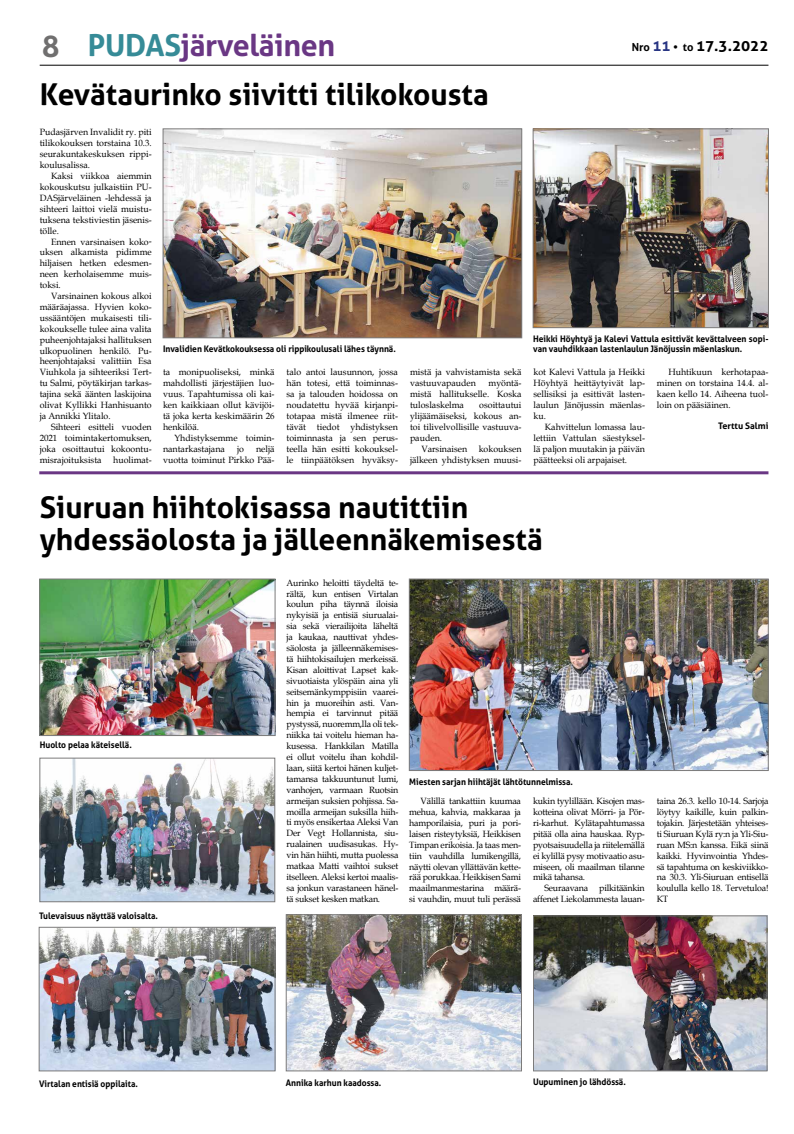
<style>
.page{position:relative;width:794px;height:1134px;background:#fff}
.page>*{position:absolute;margin:0;border:0;box-sizing:border-box;transform-origin:0 0}
.t1{font:700 30.3px "Aller";letter-spacing:-.01em;color:#6a3784}
.t2{font:700 30px/32px "Aller";color:#000}
.t3{font:700 15.2px "Aller";color:#000}
.t4{font:9.1px/10.9px "Book Antiqua";color:#000;text-align:justify}
.t5{font:9.1px/10.9px "Book Antiqua";letter-spacing:-.02em;color:#000;text-align:right}
.t6{font:700 9px/10px "Aller";color:#000;scale:.94 1}
.t7{font:700 9px "Aller";color:#000}
.s1{font-size:30px;color:#706f6f}
.s2{color:#368b97}
.s3{font-size:11.1px}
.s4{color:#283583}
</style>
<div class="page">
<hr style="left:40px;top:65px;width:728px;height:1px;background:#000">
<img style="left:165px;top:131px;width:355px;height:205px">
<div style="left:163px;top:129px;width:359px;height:209px;border:1px solid #7c7b7b"></div>
<img style="left:535px;top:131px;width:231px;height:195px">
<div style="left:533px;top:129px;width:235px;height:199px;border:1px solid #7c7b7b"></div>
<hr style="left:39px;top:471px;width:729px;height:3px;background:#6a3784">
<img style="left:288px;top:916px;width:232px;height:153px">
<div style="left:286px;top:914px;width:236px;height:157px;border:1px solid #7c7b7b"></div>
<img style="left:41px;top:581px;width:232px;height:153px">
<div style="left:39px;top:579px;width:236px;height:157px;border:1px solid #7c7b7b"></div>
<img style="left:411px;top:581px;width:355px;height:188px">
<div style="left:409px;top:579px;width:359px;height:192px;border:1px solid #7c7b7b"></div>
<img style="left:42px;top:760px;width:231px;height:140px">
<div style="left:40px;top:758px;width:235px;height:144px;border:1px solid #7c7b7b"></div>
<img style="left:535px;top:918px;width:230px;height:151px">
<div style="left:533px;top:916px;width:234px;height:155px;border:1px solid #7c7b7b"></div>
<img style="left:41px;top:929px;width:232px;height:140px">
<div style="left:39px;top:927px;width:236px;height:144px;border:1px solid #7c7b7b"></div>
<h1 class="t1" style="left:42px;top:26px;width:295px"><span class="s1">8</span> <span class="s2">PUDAS</span>järveläinen</h1>
<h3 class="t3" style="left:632px;top:37px;width:138px"><span class="s3">Nro</span> <span class="s4">11</span> <span class="s3">• to</span> 17.3.2022</h3>
<h2 class="t2" style="left:40px;top:78px;width:450px">Kevätaurinko siivitti tilikokousta</h2>
<p class="t4" style="left:40px;top:127px;width:113px">Pudasjärven Invalidit ry. piti tilikokouksen torstaina 10.3. seurakuntakeskuksen rippi&shy;koulusalissa.</p>
<p class="t4" style="left:40px;top:170px;width:113px;text-indent:11px">Kaksi viikkoa aiemmin kokouskutsu julkaistiin PU-DASjärveläinen -lehdessä ja sihteeri laittoi vielä muistu&shy;tuksena tekstiviestin jäsenis&shy;tölle.</p>
<p class="t4" style="left:40px;top:236px;width:113px;text-indent:11px">Ennen varsinaisen koko&shy;uksen alkamista pidimme hiljaisen hetken edesmen&shy;neen kerholaisemme muis&shy;toksi.</p>
<p class="t4" style="left:40px;top:290px;width:113px;text-indent:11px">Varsinainen kokous alkoi määräajassa. Hyvien koko&shy;ussääntöjen mukaisesti tili&shy;kokoukselle tulee aina valita puheenjohtajaksi hallituksen ulkopuolinen henkilö. Pu&shy;heenjohtajaksi valittiin Esa Viuhkola ja sihteeriksi Tert&shy;tu Salmi, pöytäkirjan tarkas&shy;tajina sekä äänten laskijoina olivat Kyllikki Hanhisuanto ja Annikki Ylitalo.</p>
<p class="t4" style="left:40px;top:421px;width:113px;text-indent:11px">Sihteeri esitteli vuoden 2021 toimintakertomuksen, joka osoittautui kokoontu&shy;misrajoituksista</p>
<p class="t4" style="left:113px;top:454px;width:40px">huolimat-</p>
<p class="t6" style="left:163px;top:344px;width:249px">Invalidien Kevätkokouksessa oli rippikoulusali lähes täynnä.</p>
<p class="t6" style="left:533px;top:334px;width:252px">Heikki Höyhtyä ja Kalevi Vattula esittivät kevättalveen sopi&shy;van vauhdikkaan lastenlaulun Jänöjussin mäenlaskun.</p>
<p class="t4" style="left:163px;top:367px;width:113px">ta monipuoliseksi, minkä mahdollisti järjestäjien luo&shy;vuus. Tapahtumissa oli kai&shy;ken kaikkiaan ollut kävijöi&shy;tä joka kerta keskimäärin 26 henkilöä.</p>
<p class="t4" style="left:163px;top:432px;width:113px;text-indent:11px">Yhdistyksemme toimin&shy;nantarkastajana</p>
<p class="t4" style="left:286px;top:367px;width:113px">talo antoi lausunnon, jossa hän totesi, että toiminnas&shy;sa ja talouden hoidossa on noudatettu hyvää kirjanpi&shy;totapaa mistä ilmenee riit&shy;tävät tiedot yhdistyksen toiminnasta ja sen perus&shy;teella hän esitti kokouksel&shy;le tiinpäätöksen hyväksy-</p>
<p class="t4" style="left:410px;top:367px;width:113px">mistä ja vahvistamista sekä vastuuvapauden</p>
<p class="t4" style="left:533px;top:367px;width:113px">kot Kalevi Vattula ja Heikki Höyhtyä heittäytyivät lap&shy;sellisiksi ja esittivät lasten&shy;laulun Jänöjussin mäenlas&shy;ku.</p>
<p class="t4" style="left:533px;top:421px;width:113px;text-indent:11px">Kahvittelun lomassa lau&shy;lettiin Vattulan säestyksel&shy;lä paljon muutakin ja päivän päätteeksi oli arpajaiset.</p>
<p class="t4" style="left:657px;top:367px;width:113px;text-indent:11px">Huhtikuun kerhotapaa&shy;minen on torstaina 14.4. al&shy;kaen kello 14. Aiheena tuol&shy;loin on pääsiäinen.</p>
<p class="t7" style="left:718px;top:421px;width:52px">Terttu Salmi</p>
<p class="t4" style="left:410px;top:377px;width:113px;text-indent:79px">myöntä&shy;mistä hallitukselle. Koska tuloslaskelma</p>
<p class="t4" style="left:479px;top:399px;width:44px">osoittautui</p>
<p class="t4" style="left:410px;top:410px;width:113px">ylijäämäiseksi, kokous an-</p>
<p class="t4" style="left:410px;top:421px;width:113px">toi tilivelvollisille vastuuva-</p>
<p class="t4" style="left:410px;top:432px;width:34px">pauden.</p>
<p class="t4" style="left:421px;top:443px;width:47px">Varsinaisen</p>
<p class="t4" style="left:163px;top:443px;width:113px;text-align:right">neljä<br>vuotta toiminut Pirkko Pää-</p>
<p class="t4" style="left:410px;top:443px;width:113px;text-align:right">kokouksen<br>jälkeen yhdistyksen muusi-</p>
<p class="t4" style="left:237px;top:443px;width:8px">jo</p>
<h2 class="t2" style="left:40px;top:491px;width:504px">Siuruan hiihtokisassa nautittiin yhdessäolosta ja jälleennäkemisestä</h2>
<p class="t4" style="left:286px;top:577px;width:113px">Aurinko heloitti täydeltä te&shy;rältä, kun entisen Virtalan koulun piha täynnä iloisia nykyisiä ja entisiä siurualai&shy;sia sekä vierailijoita läheltä ja kaukaa, nauttivat yhdes&shy;säolosta ja jälleennäkemises&shy;tä hiihtokisailujen merkeissä.<br>Kisan aloittivat Lapset kak&shy;sivuotiaista ylöspäin aina yli seitsemänkymppisiin vaarei&shy;hin ja muoreihin asti. Van&shy;hempia ei tarvinnut pitää pystyssä, nuoremm,lla oli tek&shy;niikka tai voitelu hieman ha&shy;kusessa. Hankkilan Matilla ei ollut voitelu ihan kohdil&shy;laan, siitä kertoi hänen kuljet&shy;tamansa takkuuntunut lumi, vanhojen, varmaan Ruotsin armeijan suksien pohjissa. Sa&shy;moilla armeijan suksilla hiih&shy;ti myös ensikertaa Aleksi Van Der Vegt Hollannista, siu&shy;rualainen uudisasukas. Hy&shy;vin hän hiihti, mutta puolessa matkaa Matti vaihtoi sukset itselleen. Aleksi kertoi maalis&shy;sa jonkun varastaneen hänel&shy;tä sukset kesken matkan.</p>
<p class="t6" style="left:40px;top:740px;width:99px">Huolto pelaa käteisellä.</p>
<p class="t6" style="left:409px;top:776px;width:176px">Miesten sarjan hiihtäjät lähtötunnelmissa.</p>
<p class="t4" style="left:409px;top:795px;width:113px;text-indent:11px">Välillä tankattiin kuumaa mehua, kahvia, makkaraa ja hamporilaisia, puri ja pori&shy;laisen risteytyksiä, Heikkisen Timpan erikoisia. Ja taas men&shy;tiin vauhdilla lumikengillä, näytti olevan yllättävän kette&shy;rää porukkaa. Heikkisen Sami maailmanmestarina määrä&shy;si vauhdin, muut tuli perässä</p>
<p class="t4" style="left:533px;top:795px;width:113px">kukin tyylillään. Kisojen mas&shy;kotteina olivat Mörri- ja Pör&shy;ri-karhut. Kylätapahtumassa pitää olla aina hauskaa. Ryp&shy;pyotsaisuudella ja riitelemällä ei kylillä pysy motivaatio asu&shy;miseen, oli maailman tilanne mikä tahansa.</p>
<p class="t5" style="left:533px;top:882px;width:113px">Seuraavana pilkitäänkin affenet Liekolammesta lauan-</p>
<p class="t6" style="left:39px;top:910px;width:128px">Tulevaisuus näyttää valoisalta.</p>
<p class="t4" style="left:657px;top:795px;width:113px">taina 26.3. kello 10-14. Sarjoja löytyy kaikille, kuin palkin&shy;tojakin. Järjestetään yhteises&shy;ti Siuruan Kylä ry:n ja Yli-Siu&shy;ruan MS:n kanssa. Eikä siinä kaikki. Hyvinvointia Yhdes&shy;sä tapahtuma on keskiviikko&shy;na 30.3. Yli-Siuruan entisellä koululla kello 18. Tervetuloa!<br>KT</p>
<p class="t6" style="left:39px;top:1078px;width:107px">Virtalan entisiä oppilaita.</p>
<p class="t6" style="left:286px;top:1077px;width:103px">Annika karhun kaadossa.</p>
<p class="t6" style="left:533px;top:1076px;width:100px">Uupuminen jo lähdössä.</p>
</div>
